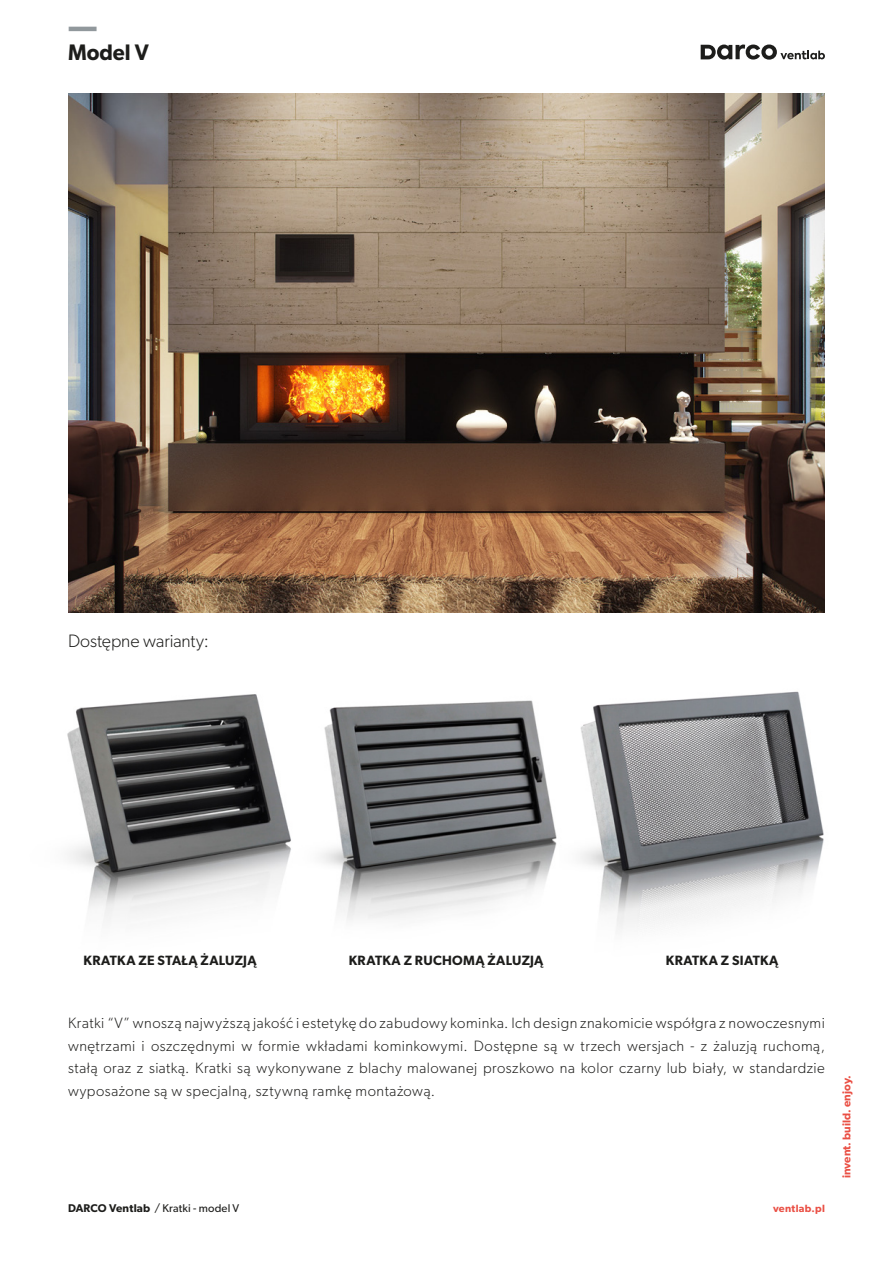
<style>
.page{position:relative;width:893px;height:1263px;background:#fff}
.page>*{position:absolute;margin:0;border:0;box-sizing:border-box;transform-origin:0 0}
.t1{font:700 27px "Gibson";color:#91989c;scale:1.08 1}
.t2{font:600 22.5px "Gibson";color:#1d1d1b;scale:.95 1}
.podstawowy_opis{font:300 18px "Gibson";letter-spacing:-.005em;color:#1d1d1b}
._1_akapit{font:300 15px/22.5px "Gibson";letter-spacing:.035em;color:#1d1d1b;text-align:justify}
.podstawowy_opis-2{font:600 13.5px "Gibson";letter-spacing:.02em;color:#1d1d1b}
.t3{font:11.25px "Gibson";letter-spacing:.015em;color:#1d1d1b}
.t4{font:600 11.25px "Gibson";color:#ea5045}
.t5{font:600 10.5px "Gibson";letter-spacing:.03em;color:#ea5045}
.s1{font-weight:600}
</style>
<div class="page">
<svg style="left:701px;top:45px;width:124px;height:15px"></svg>
<img style="left:68px;top:94px;width:757px;height:518px">
<img style="left:321px;top:700px;width:236px;height:220px">
<img style="left:67px;top:694px;width:224px;height:227px">
<img style="left:580px;top:691px;width:244px;height:239px">
<p class="t1" style="left:68px;top:10px;width:29px">—</p>
<p class="t2" style="left:68px;top:38px;width:87px">Model V</p>
<p class="podstawowy_opis" style="left:68px;top:630px;width:142px">Dostępne warianty:</p>
<p class="podstawowy_opis-2" style="left:84px;top:952px;width:175px">KRATKA ZE STAŁĄ ŻALUZJĄ</p>
<p class="podstawowy_opis-2" style="left:349px;top:952px;width:196px">KRATKA Z RUCHOMĄ ŻALUZJĄ</p>
<p class="podstawowy_opis-2" style="left:666px;top:952px;width:114px">KRATKA Z SIATKĄ</p>
<p class="_1_akapit" style="left:68px;top:1011px;width:758px">Kratki “V” wnoszą najwyższą jakość i estetykę do zabudowy kominka. Ich design znakomicie współgra z nowoczesnymi wnętrzami i oszczędnymi w formie wkładami kominkowymi. Dostępne są w trzech wersjach - z żaluzją ruchomą, stałą oraz z siatką. Kratki są wykonywane z blachy malowanej proszkowo na kolor czarny lub biały, w standardzie wyposażone są w specjalną, sztywną ramkę montażową.</p>
<p class="t3" style="left:68px;top:1201px;width:173px"><span class="s1">DARCO Ventlab</span> / Kratki - model V</p>
<p class="t5" style="left:773px;top:1202px;width:53px">ventlab.pl</p>
<p class="t4" style="left:840px;top:1178px;width:104px;rotate:-90deg">invent. build. enjoy.</p>
</div>
